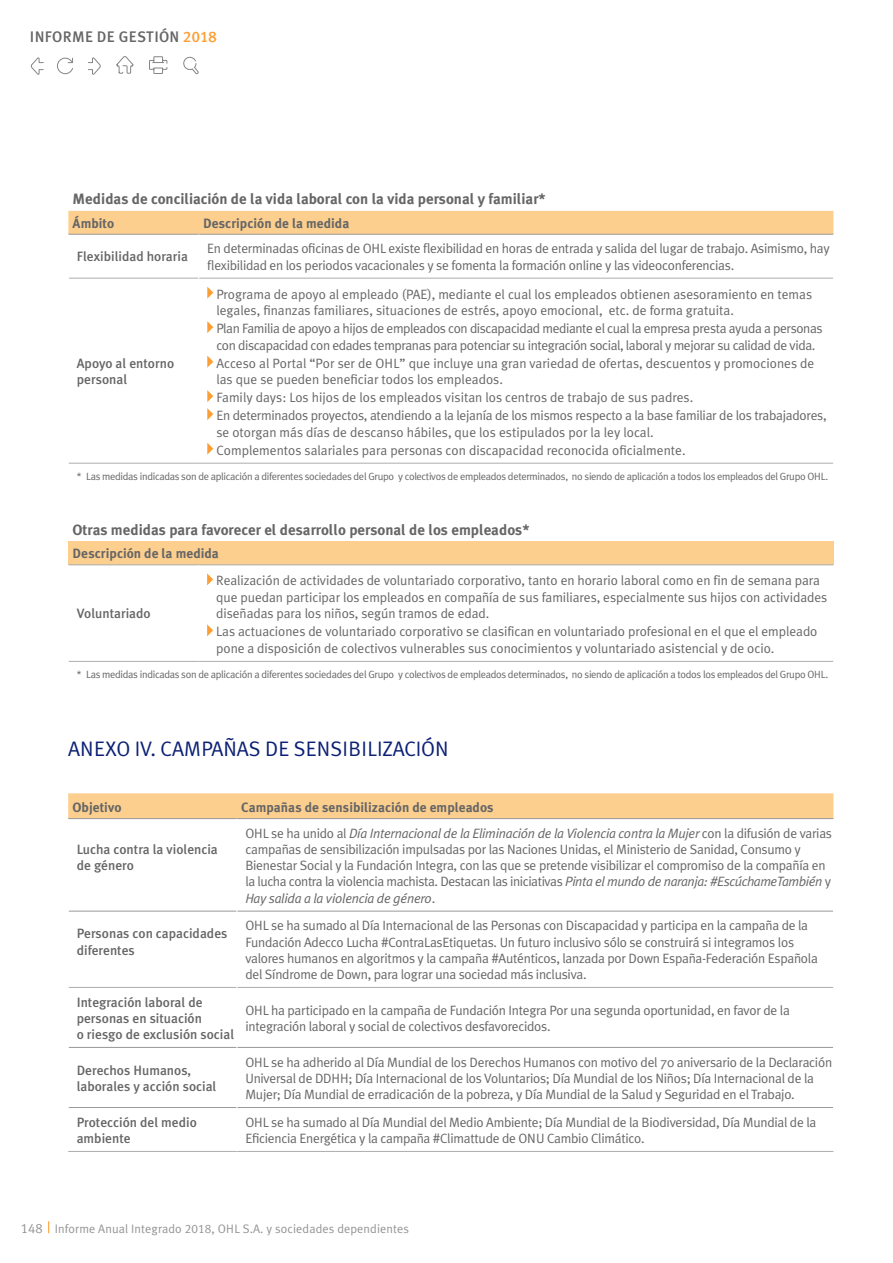
<style>
.page{position:relative;width:893px;height:1263px;background:#fff}
.page>*{position:absolute;margin:0;border:0;box-sizing:border-box;transform-origin:0 0}
.t1{font:21px "Meta Plus Normal";color:#0c2074}
.t2{font:500 15.3px "Meta Plus";letter-spacing:.02em;color:#666}
.t3{font:700 15px "Meta Plus";color:#666}
.t4{font:13.5px/16.2px "Meta Plus Normal";letter-spacing:-.02em;color:#666}
.t5{font:13.5px/16.5px "Meta Plus Normal";color:#666}
.t6{font:500 13.5px/16.2px "Meta Plus";color:#666}
.t7{font:700 13.5px "Meta Plus";letter-spacing:.005em;color:#666}
.t8{font:13.5px "Meta Plus Normal Caps";color:#949494}
.t9{font:12.3px "Meta Plus Normal";letter-spacing:.01em;color:#949494}
.t10{font:10.5px "Meta Plus Normal";letter-spacing:-.03em;color:#666}
.s1{font-family:"Meta Plus Medium Caps";font-weight:400;color:#fe9e32}
.s2{font-style:italic}
.s3{font-family:"Meta Plus Normal Caps"}
</style>
<div class="page">
<svg style="left:48px;top:1221px;width:1px;height:12px"></svg>
<svg style="left:88px;top:58px;width:13px;height:17px"></svg>
<svg style="left:31px;top:57px;width:13px;height:17px"></svg>
<svg style="left:149px;top:56px;width:19px;height:18px"></svg>
<svg style="left:57px;top:57px;width:16px;height:17px"></svg>
<svg style="left:116px;top:56px;width:18px;height:18px"></svg>
<svg style="left:183px;top:56px;width:16px;height:19px"></svg>
<svg style="left:68px;top:210px;width:765px;height:24px;background:#fbd093"></svg>
<hr style="left:68px;top:234px;width:131px;height:1px;background:#999">
<hr style="left:199px;top:234px;width:635px;height:1px;background:#999">
<hr style="left:69px;top:278px;width:130px;height:1px;background:#adadad">
<hr style="left:199px;top:278px;width:634px;height:1px;background:#adadad">
<hr style="left:68px;top:234px;width:1px;height:44px;background:#fff">
<hr style="left:199px;top:234px;width:1px;height:44px;background:#fff">
<hr style="left:833px;top:234px;width:1px;height:44px;background:#fff">
<hr style="left:199px;top:278px;width:1px;height:185px;background:#fff">
<hr style="left:69px;top:463px;width:130px;height:1px;background:#adadad">
<hr style="left:199px;top:463px;width:634px;height:1px;background:#adadad">
<svg style="left:207px;top:287px;width:6px;height:12px"></svg>
<svg style="left:207px;top:321px;width:6px;height:12px"></svg>
<svg style="left:207px;top:356px;width:6px;height:12px"></svg>
<svg style="left:207px;top:390px;width:6px;height:12px"></svg>
<svg style="left:207px;top:408px;width:6px;height:12px"></svg>
<svg style="left:207px;top:443px;width:6px;height:12px"></svg>
<div style="left:68px;top:541px;width:765px;height:24px;background:#fdcf8f"></div>
<hr style="left:68px;top:565px;width:131px;height:1px;background:#adadad">
<hr style="left:199px;top:565px;width:635px;height:1px;background:#adadad">
<hr style="left:68px;top:565px;width:1px;height:96px;background:#fff">
<hr style="left:198px;top:565px;width:1px;height:96px;background:#fff">
<hr style="left:833px;top:565px;width:1px;height:96px;background:#fff">
<hr style="left:69px;top:661px;width:130px;height:1px;background:#adadad">
<hr style="left:199px;top:661px;width:634px;height:1px;background:#adadad">
<svg style="left:207px;top:573px;width:6px;height:12px"></svg>
<svg style="left:207px;top:624px;width:6px;height:12px"></svg>
<div style="left:68px;top:793px;width:765px;height:25px;background:#fdcf8f"></div>
<hr style="left:68px;top:818px;width:169px;height:1px;background:#999">
<hr style="left:237px;top:818px;width:597px;height:1px;background:#999">
<hr style="left:68px;top:911px;width:169px;height:1px;background:#999">
<hr style="left:237px;top:911px;width:596px;height:1px;background:#999">
<hr style="left:68px;top:1047px;width:169px;height:1px;background:#999">
<hr style="left:237px;top:1047px;width:596px;height:1px;background:#999">
<hr style="left:68px;top:1107px;width:169px;height:1px;background:#999">
<hr style="left:237px;top:1107px;width:596px;height:1px;background:#999">
<hr style="left:68px;top:987px;width:169px;height:1px;background:#adadad">
<hr style="left:237px;top:987px;width:596px;height:1px;background:#adadad">
<hr style="left:68px;top:1151px;width:169px;height:1px;background:#adadad">
<hr style="left:237px;top:1151px;width:597px;height:1px;background:#adadad">
<hr style="left:68px;top:911px;width:1px;height:76px;background:#fff">
<hr style="left:237px;top:911px;width:1px;height:76px;background:#fff">
<hr style="left:68px;top:987px;width:1px;height:60px;background:#fff">
<hr style="left:237px;top:987px;width:1px;height:60px;background:#fff">
<hr style="left:68px;top:1047px;width:1px;height:60px;background:#fff">
<hr style="left:237px;top:1047px;width:1px;height:60px;background:#fff">
<hr style="left:68px;top:1107px;width:1px;height:44px;background:#fff">
<hr style="left:237px;top:1107px;width:1px;height:44px;background:#fff">
<p class="t2" style="left:30px;top:28px;width:188px">INFORME DE GESTIÓN <span class="s1">2018</span></p>
<p class="t3" style="left:73px;top:191px;width:475px">Medidas de conciliación de la vida laboral con la vida personal y familiar*</p>
<p class="t7" style="left:73px;top:215px;width:43px">Ámbito</p>
<p class="t7" style="left:203px;top:215px;width:148px">Descripción de la medida</p>
<p class="t6" style="left:77px;top:249px;width:113px">Flexibilidad horaria</p>
<p class="t4" style="left:207px;top:240px;width:624px">En determinadas oficinas de OHL existe flexibilidad en horas de entrada y salida del lugar de trabajo. Asimismo, hay flexibilidad en los periodos vacacionales y se fomenta la formación online y las videoconferencias.</p>
<p class="t5" style="left:216px;top:286px;width:597px">Programa de apoyo al empleado (PAE), mediante el cual los empleados obtienen asesoramiento en temas legales, finanzas familiares, situaciones de estrés, apoyo emocional, etc. de forma gratuita.</p>
<p class="t4" style="left:216px;top:320px;width:608px">Plan Familia de apoyo a hijos de empleados con discapacidad mediante el cual la empresa presta ayuda a personas con discapacidad con edades tempranas para potenciar su integración social, laboral y mejorar su calidad de vida.</p>
<p class="t5" style="left:216px;top:355px;width:600px">Acceso al Portal “Por ser de OHL” que incluye una gran variedad de ofertas, descuentos y promociones de las que se pueden beneficiar todos los empleados.</p>
<p class="t4" style="left:216px;top:388px;width:612px;line-height:18px">Family days: Los hijos de los empleados visitan los centros de trabajo de sus padres.<br>En determinados proyectos, atendiendo a la lejanía de los mismos respecto a la base familiar de los trabajadores,</p>
<p class="t5" style="left:216px;top:423px;width:471px;line-height:18px">se otorgan más días de descanso hábiles, que los estipulados por la ley local.<br>Complementos salariales para personas con discapacidad reconocida oficialmente.</p>
<p class="t10" style="left:77px;top:470px;width:753px">* Las medidas indicadas son de aplicación a diferentes sociedades del Grupo y colectivos de empleados determinados, no siendo de aplicación a todos los empleados del Grupo OHL.</p>
<p class="t6" style="left:77px;top:355px;width:99px">Apoyo al entorno personal</p>
<p class="t3" style="left:73px;top:521px;width:458px">Otras medidas para favorecer el desarrollo personal de los empleados*</p>
<p class="t7" style="left:73px;top:546px;width:148px">Descripción de la medida</p>
<p class="t4" style="left:216px;top:572px;width:613px">Realización de actividades de voluntariado corporativo, tanto en horario laboral como en fin de semana para que puedan participar los empleados en compañía de sus familiares, especialmente sus hijos con actividades diseñadas para los niños, según tramos de edad.</p>
<p class="t4" style="left:216px;top:623px;width:603px">Las actuaciones de voluntariado corporativo se clasifican en voluntariado profesional en el que el empleado pone a disposición de colectivos vulnerables sus conocimientos y voluntariado asistencial y de ocio.</p>
<p class="t10" style="left:77px;top:668px;width:753px">* Las medidas indicadas son de aplicación a diferentes sociedades del Grupo y colectivos de empleados determinados, no siendo de aplicación a todos los empleados del Grupo OHL.</p>
<p class="t6" style="left:77px;top:605px;width:75px">Voluntariado</p>
<h1 class="t1" style="left:68px;top:737px;width:382px">ANEXO IV. CAMPAÑAS DE SENSIBILIZACIÓN</h1>
<p class="t7" style="left:72px;top:800px;width:51px">Objetivo</p>
<p class="t7" style="left:241px;top:800px;width:254px">Campañas de sensibilización de empleados</p>
<p class="t6" style="left:77px;top:841px;width:143px">Lucha contra la violencia de género</p>
<p class="t4" style="left:245px;top:825px;width:588px">OHL se ha unido al <span class="s2">Día Internacional de la Eliminación de la Violencia contra la Mujer</span> con la difusión de varias campañas de sensibilización impulsadas por las Naciones Unidas, el Ministerio de Sanidad, Consumo y Bienestar Social y la Fundación Integra, con las que se pretende visibilizar el compromiso de la compañía en la lucha contra la violencia machista. Destacan las iniciativas <span class="s2">Pinta el mundo de naranja: #EscúchameTambién</span> y <span class="s2">Hay salida a la violencia de género</span>.</p>
<p class="t6" style="left:77px;top:925px;width:152px">Personas con capacidades diferentes</p>
<p class="t4" style="left:245px;top:917px;width:574px">OHL se ha sumado al Día Internacional de las Personas con Discapacidad y participa en la campaña de la Fundación Adecco Lucha #ContraLasEtiquetas. Un futuro inclusivo sólo se construirá si integramos los valores humanos en algoritmos y la campaña #Auténticos, lanzada por Down España-Federación Española del Síndrome de Down, para lograr una sociedad más inclusiva.</p>
<p class="t6" style="left:77px;top:993px;width:159px">Integración laboral de personas en situación<br>o riesgo de exclusión social</p>
<p class="t4" style="left:245px;top:1002px;width:546px">OHL ha participado en la campaña de Fundación Integra Por una segunda oportunidad, en favor de la integración laboral y social de colectivos desfavorecidos.</p>
<p class="t6" style="left:77px;top:1062px;width:141px">Derechos Humanos, laborales y acción social</p>
<p class="t4" style="left:245px;top:1054px;width:588px">OHL se ha adherido al Día Mundial de los Derechos Humanos con motivo del 70 aniversario de la Declaración<br>Universal de DDHH; Día Internacional de los Voluntarios; Día Mundial de los Niños; Día Internacional de la<br>Mujer; Día Mundial de erradicación de la pobreza, y Día Mundial de la Salud y Seguridad en el Trabajo.</p>
<p class="t6" style="left:77px;top:1114px;width:122px">Protección del medio ambiente</p>
<p class="t4" style="left:245px;top:1114px;width:572px">OHL se ha sumado al Día Mundial del Medio Ambiente; Día Mundial de la Biodiversidad, Día Mundial de la<br>Eficiencia Energética y la campaña #Climattude de ONU Cambio Climático.</p>
<p class="t8" style="left:21px;top:1220px;width:23px">148</p>
<p class="t9" style="left:55px;top:1221px;width:356px">Informe Anual Integrado <span class="s3">2018</span>, OHL S.A. y sociedades dependientes</p>
</div>
